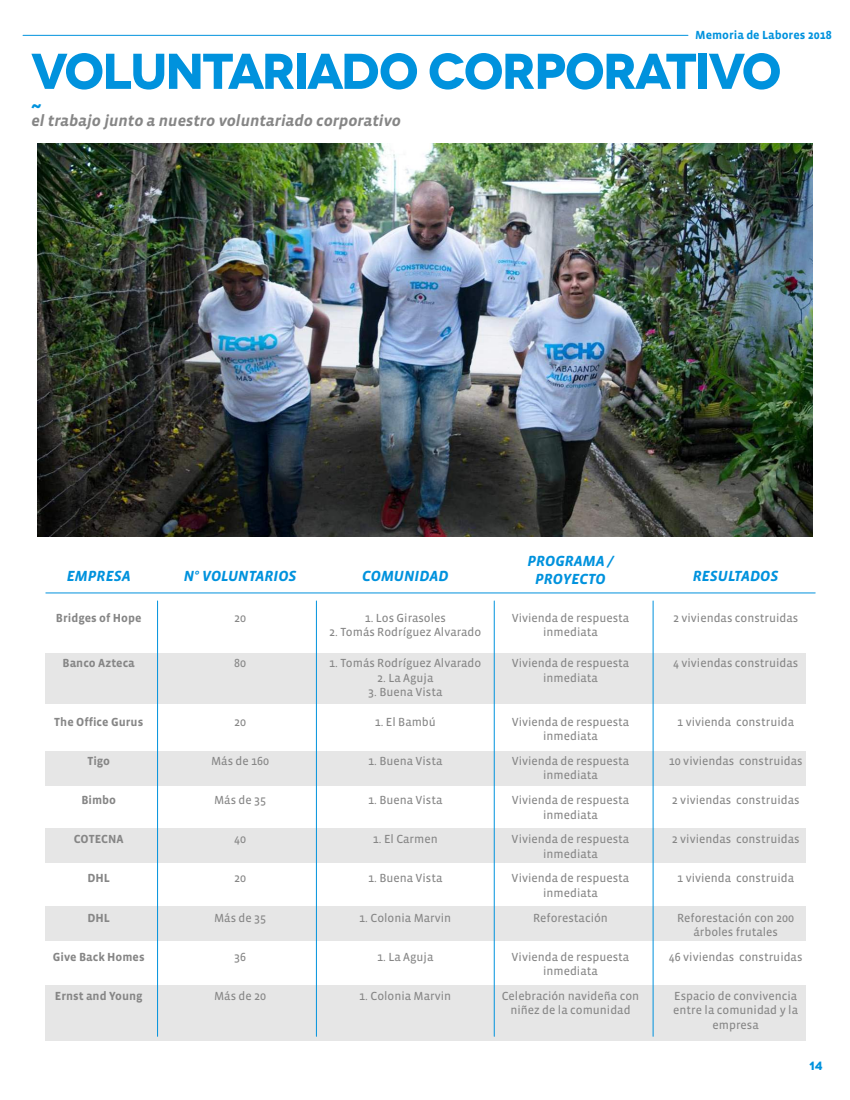
<style>
.page{position:relative;width:850px;height:1100px;background:#fff}
.page>*{position:absolute;margin:0;border:0;box-sizing:border-box;transform-origin:0 0}
.t1{font:700 50.2px "Novecentowide";letter-spacing:-.045em;color:#0092dd}
.t2{font:italic 700 20px "Vista Sans";color:#0092dd}
.t3{font:italic 700 16px "Vista Sans";color:#868686}
.t4{font:italic 700 15px/18px "Vista Sans";color:#0092dd;text-align:center}
.t5{font:12px/14.4px "Vista Sans Reg";color:#868686;text-align:center}
.t6{font:700 12px "Vista Sans";color:#868686}
.t7{font:700 12px "Vista Sans";color:#0092dd}
.t8{font:700 12px "Novecentowide";color:#0092dd}
</style>
<div class="page">
<hr style="left:23px;top:35px;width:665px;height:1px;background:#0092dd">
<div style="left:45px;top:653px;width:761px;height:51px;background:#e6e6e6"></div>
<div style="left:45px;top:751px;width:761px;height:35px;background:#e6e6e6"></div>
<div style="left:45px;top:828px;width:761px;height:35px;background:#e6e6e6"></div>
<div style="left:45px;top:906px;width:761px;height:35px;background:#e6e6e6"></div>
<div style="left:45px;top:986px;width:761px;height:55px;background:#e6e6e6"></div>
<hr style="left:46px;top:592px;width:769px;height:1px;background:#0092dd">
<hr style="left:157px;top:601px;width:1px;height:435px;background:#0092dd">
<hr style="left:316px;top:601px;width:1px;height:435px;background:#0092dd">
<hr style="left:494px;top:601px;width:1px;height:435px;background:#0092dd">
<hr style="left:653px;top:601px;width:1px;height:435px;background:#0092dd">
<img style="left:37px;top:143px;width:776px;height:394px">
<p class="t7" style="left:695px;top:29px;width:138px">Memoria de Labores 2018</p>
<h1 class="t1" style="left:31px;top:40px;width:752px">VOLUNTARIADO CORPORATIVO</h1>
<h2 class="t2" style="left:31px;top:95px;width:11px">~</h2>
<h3 class="t3" style="left:31px;top:113px;width:371px">el trabajo junto a nuestro voluntariado corporativo</h3>
<p class="t4" style="left:67px;top:567px;width:65px">EMPRESA</p>
<p class="t4" style="left:184px;top:567px;width:114px">N° VOLUNTARIOS</p>
<p class="t4" style="left:362px;top:567px;width:88px">COMUNIDAD</p>
<p class="t4" style="left:527px;top:552px;width:88px">PROGRAMA /<br>PROYECTO</p>
<p class="t4" style="left:693px;top:567px;width:87px">RESULTADOS</p>
<p class="t6" style="left:56px;top:612px;width:87px">Bridges of Hope</p>
<p class="t5" style="left:234px;top:611px;width:13px">20</p>
<p class="t5" style="left:365px;top:611px;width:83px">1. Los Girasoles</p>
<p class="t5" style="left:329px;top:625px;width:154px">2. Tomás Rodríguez Alvarado</p>
<p class="t5" style="left:512px;top:611px;width:119px">Vivienda de respuesta inmediata</p>
<p class="t5" style="left:673px;top:611px;width:127px">2 viviendas construidas</p>
<p class="t6" style="left:63px;top:657px;width:74px">Banco Azteca</p>
<p class="t5" style="left:234px;top:656px;width:13px">80</p>
<p class="t5" style="left:329px;top:656px;width:154px">1. Tomás Rodríguez Alvarado</p>
<p class="t5" style="left:377px;top:671px;width:58px">2. La Aguja</p>
<p class="t5" style="left:368px;top:685px;width:76px">3. Buena Vista</p>
<p class="t5" style="left:512px;top:656px;width:119px">Vivienda de respuesta inmediata</p>
<p class="t5" style="left:673px;top:656px;width:127px">4 viviendas construidas</p>
<p class="t6" style="left:54px;top:716px;width:90px">The Office Gurus</p>
<p class="t5" style="left:234px;top:715px;width:13px">20</p>
<p class="t5" style="left:375px;top:715px;width:63px">1. El Bambú</p>
<p class="t5" style="left:512px;top:715px;width:119px">Vivienda de respuesta inmediata</p>
<p class="t5" style="left:677px;top:715px;width:118px">1 vivienda construida</p>
<p class="t6" style="left:87px;top:755px;width:24px">Tigo</p>
<p class="t5" style="left:211px;top:754px;width:60px">Más de 160</p>
<p class="t5" style="left:368px;top:754px;width:76px">1. Buena Vista</p>
<p class="t5" style="left:512px;top:754px;width:119px">Vivienda de respuesta inmediata</p>
<p class="t5" style="left:669px;top:754px;width:135px">10 viviendas construidas</p>
<p class="t6" style="left:81px;top:794px;width:36px">Bimbo</p>
<p class="t5" style="left:214px;top:793px;width:54px">Más de 35</p>
<p class="t5" style="left:368px;top:793px;width:76px">1. Buena Vista</p>
<p class="t5" style="left:512px;top:793px;width:119px">Vivienda de respuesta inmediata</p>
<p class="t5" style="left:672px;top:793px;width:129px">2 viviendas construidas</p>
<p class="t6" style="left:74px;top:833px;width:52px">COTECNA</p>
<p class="t5" style="left:234px;top:832px;width:13px">40</p>
<p class="t5" style="left:373px;top:832px;width:66px">1. El Carmen</p>
<p class="t5" style="left:512px;top:832px;width:119px">Vivienda de respuesta inmediata</p>
<p class="t5" style="left:672px;top:832px;width:129px">2 viviendas construidas</p>
<p class="t6" style="left:87px;top:872px;width:24px">DHL</p>
<p class="t5" style="left:234px;top:871px;width:13px">20</p>
<p class="t5" style="left:368px;top:871px;width:76px">1. Buena Vista</p>
<p class="t5" style="left:512px;top:871px;width:119px">Vivienda de respuesta inmediata</p>
<p class="t5" style="left:677px;top:871px;width:118px">1 vivienda construida</p>
<p class="t6" style="left:87px;top:911px;width:24px">DHL</p>
<p class="t5" style="left:214px;top:911px;width:54px">Más de 35</p>
<p class="t5" style="left:359px;top:911px;width:93px">1. Colonia Marvin</p>
<p class="t5" style="left:533px;top:911px;width:76px">Reforestación</p>
<p class="t5" style="left:677px;top:911px;width:119px">Reforestación con 200 árboles frutales</p>
<p class="t6" style="left:53px;top:951px;width:93px">Give Back Homes</p>
<p class="t5" style="left:234px;top:950px;width:13px">36</p>
<p class="t5" style="left:377px;top:950px;width:58px">1. La Aguja</p>
<p class="t5" style="left:512px;top:950px;width:119px">Vivienda de respuesta inmediata</p>
<p class="t5" style="left:669px;top:950px;width:135px">46 viviendas construidas</p>
<p class="t6" style="left:55px;top:990px;width:89px">Ernst and Young</p>
<p class="t5" style="left:214px;top:989px;width:54px">Más de 20</p>
<p class="t5" style="left:359px;top:989px;width:93px">1. Colonia Marvin</p>
<p class="t5" style="left:502px;top:989px;width:139px">Celebración navideña con niñez de la comunidad</p>
<p class="t5" style="left:673px;top:989px;width:126px">Espacio de convivencia entre la comunidad y la empresa</p>
<p class="t8" style="left:809px;top:1059px;width:15px">14</p>
</div>
